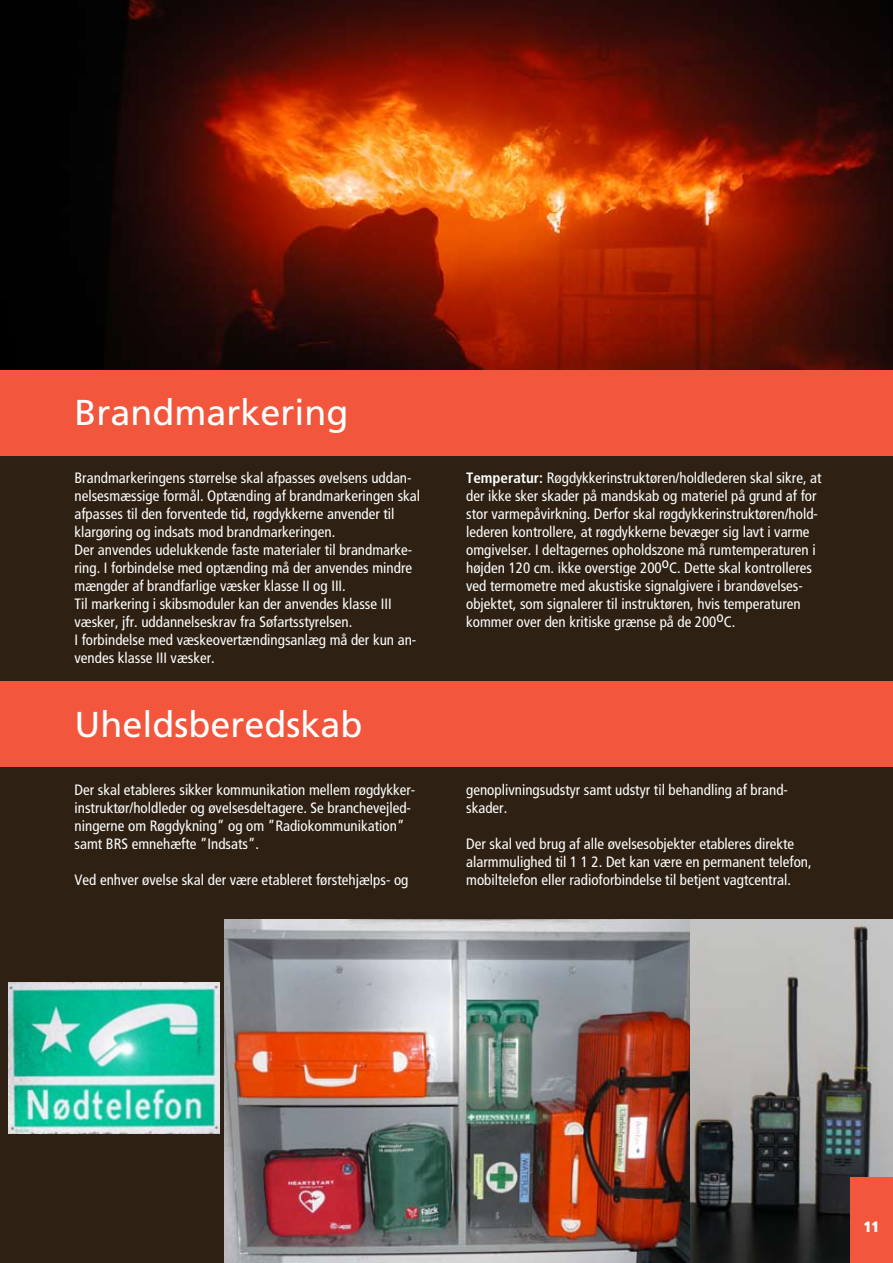
<style>
.page{position:relative;width:893px;height:1263px;background:#fff}
.page>*{position:absolute;margin:0;border:0;box-sizing:border-box;transform-origin:0 0}
.t1{font:36px "Frutiger";color:#fff}
.t2{font:condensed 15px/18px "Frutiger";color:#fff}
.t3{font:900 condensed 15px "Frutiger LT Std";color:#fff}
.s1{font-weight:700}
</style>
<div class="page">
<div style="left:1px;top:918px;width:230px;height:345px;background:#2e2113"></div>
<img style="left:0;top:0;width:893px;height:457px">
<img style="left:225px;top:918px;width:466px;height:345px">
<img style="left:9px;top:982px;width:211px;height:151px">
<img style="left:691px;top:918px;width:202px;height:345px">
<div style="left:0;top:457px;width:893px;height:225px;background:#2e2113"></div>
<div style="left:0;top:764px;width:893px;height:154px;background:#2e2113"></div>
<div style="left:0;top:370px;width:893px;height:85px;background:#f2573e"></div>
<div style="left:0;top:682px;width:893px;height:85px;background:#f2573e"></div>
<div style="left:850px;top:1178px;width:43px;height:85px;background:#f2573e"></div>
<h1 class="t1" style="left:74px;top:392px;width:276px">Brandmarkering</h1>
<p class="t2" style="left:75px;top:469px;width:347px">Brandmarkeringens størrelse skal afpasses øvelsens uddan&shy;nelsesmæssige formål. Optænding af brandmarkeringen skal afpasses til den forventede tid, røgdykkerne anvender til klargøring og indsats mod brandmarkeringen.<br>Der anvendes udelukkende faste materialer til brandmarke&shy;ring. I forbindelse med optænding må der anvendes mindre mængder af brandfarlige væsker klasse II og III.<br>Til markering i skibsmoduler kan der anvendes klasse III væsker, jfr. uddannelseskrav fra Søfartsstyrelsen.<br>I forbindelse med væskeovertændingsanlæg må der kun an&shy;vendes klasse III væsker.</p>
<h1 class="t1" style="left:74px;top:704px;width:290px">Uheldsberedskab</h1>
<p class="t2" style="left:75px;top:781px;width:342px">Der skal etableres sikker kommunikation mellem røgdykker&shy;instruktør/holdleder og øvelsesdeltagere. Se branchevejled&shy;ningerne om Røgdykning” og om ”Radiokommunikation” samt BRS emnehæfte ”Indsats”.</p>
<p class="t2" style="left:75px;top:871px;width:335px">Ved enhver øvelse skal der være etableret førstehjælps- og</p>
<p class="t2" style="left:466px;top:469px;width:357px"><span class="s1">Temperatur:</span> Røgdykkerinstruktøren/holdlederen skal sikre, at der ikke sker skader på mandskab og materiel på grund af for stor varmepåvirkning. Derfor skal røgdykkerinstruktøren/hold&shy;lederen kontrollere, at røgdykkerne bevæger sig lavt i varme omgivelser. I deltagernes opholdszone må rumtemperaturen i højden 120 cm. ikke overstige 200oC. Dette skal kontrolleres ved termometre med akustiske signalgivere i brandøvelses&shy;objektet, som signalerer til instruktøren, hvis temperaturen kommer over den kritiske grænse på de 200oC.</p>
<p class="t2" style="left:466px;top:781px;width:323px">genoplivningsudstyr samt udstyr til behandling af brand&shy;skader.</p>
<p class="t2" style="left:466px;top:835px;width:347px">Der skal ved brug af alle øvelsesobjekter etableres direkte alarmmulighed til 1 1 2. Det kan være en permanent telefon, mobiltelefon eller radioforbindelse til betjent vagtcentral.</p>
<p class="t3" style="left:864px;top:1217px;width:17px">11</p>
</div>
